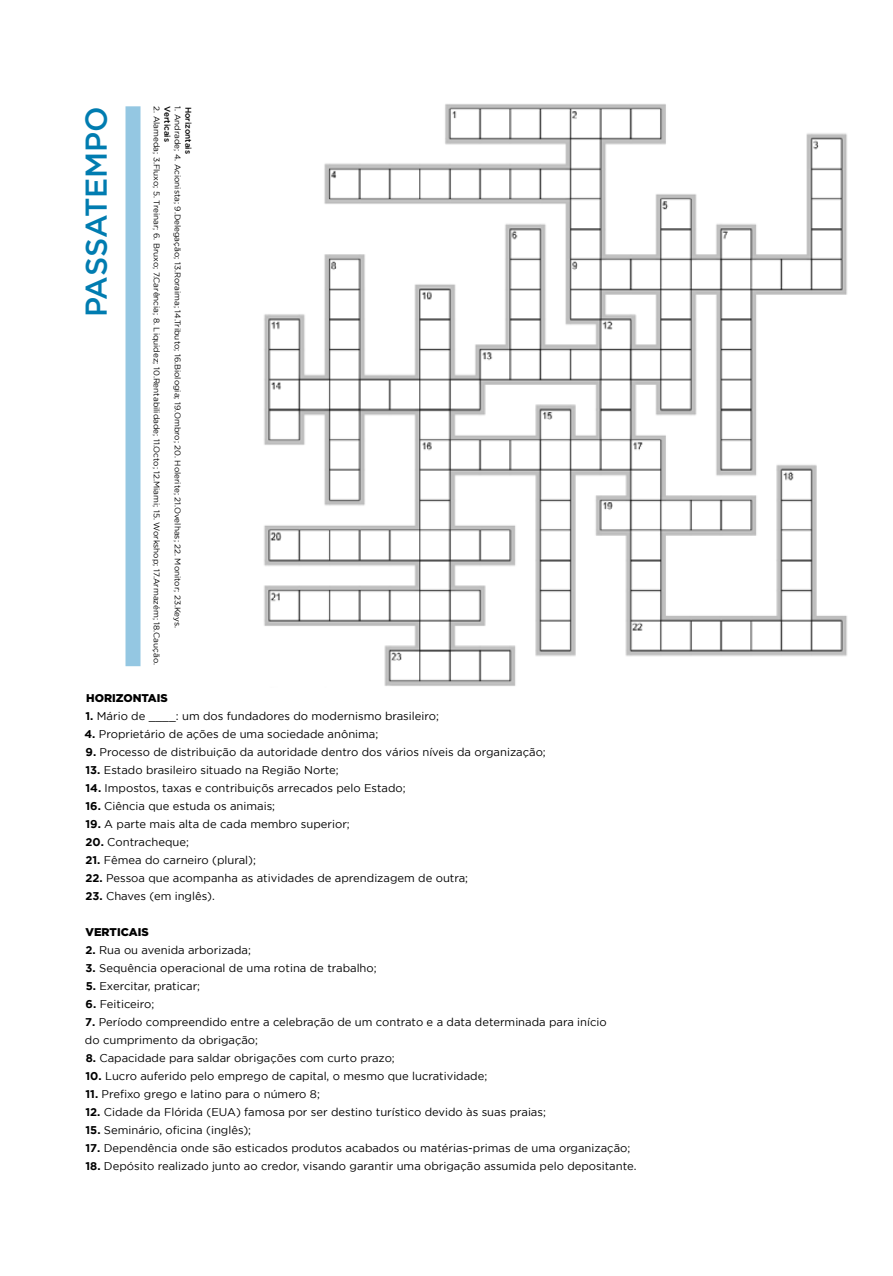
<style>
.page{position:relative;width:893px;height:1276px;background:#fff}
.page>*{position:absolute;margin:0;border:0;box-sizing:border-box;transform-origin:0 0}
.t1{font:500 30px "Gotham";letter-spacing:-.01em;color:#007cb0}
.t2{font:11.25px/18px "Gotham";color:#000}
.t3{font:900 11.25px "Gotham";color:#000}
.t4{font:8.25px "Gotham";color:#000}
.t5{font:500 8.25px "Gotham";color:#000}
.s1{font-weight:700}
</style>
<div class="page">
<div style="left:125px;top:106px;width:15px;height:560px;background:#94c7e2"></div>
<img style="left:264px;top:104px;width:583px;height:582px">
<h1 class="t1" style="left:79px;top:317px;width:213px;rotate:-90deg">PASSATEMPO</h1>
<p class="t5" style="left:172px;top:106px;width:37px;rotate:90deg">Verticais</p>
<p class="t4" style="left:161px;top:106px;width:560px;rotate:90deg">2. Alameda; 3.Fluxo; 5. Treinar; 6. Bruxo; 7.Carência; 8. Liquidez; 10.Rentabilidade; 11.Octo; 12.Miami; 15. Workshop; 17.Armazém; 18.Caução.</p>
<p class="t4" style="left:182px;top:106px;width:523px;rotate:90deg">1. Andrade; 4. Acionista; 9.Delegação; 13.Roraima; 14.Tributo; 16.Biologia; 19.Ombro; 20. Holerite; 21.Ovelhas; 22. Monitor; 23.Keys.</p>
<p class="t5" style="left:193px;top:107px;width:49px;rotate:90deg">Horizontais</p>
<p class="t3" style="left:86px;top:692px;width:83px">HORIZONTAIS</p>
<p class="t2" style="left:86px;top:707px;width:355px"><span class="s1">1.</span> Mário de ____: um dos fundadores do modernismo brasileiro;</p>
<p class="t2" style="left:85px;top:725px;width:295px"><span class="s1">4.</span> Proprietário de ações de uma sociedade anônima;</p>
<p class="t2" style="left:86px;top:743px;width:462px"><span class="s1">9.</span> Processo de distribuição da autoridade dentro dos vários níveis da organização;</p>
<p class="t2" style="left:86px;top:761px;width:255px"><span class="s1">13.</span> Estado brasileiro situado na Região Norte;</p>
<p class="t2" style="left:86px;top:779px;width:322px"><span class="s1">14.</span> Impostos, taxas e contribuiçõs arrecados pelo Estado;</p>
<p class="t2" style="left:86px;top:797px;width:191px"><span class="s1">16.</span> Ciência que estuda os animais;</p>
<p class="t2" style="left:86px;top:815px;width:266px"><span class="s1">19.</span> A parte mais alta de cada membro superior;</p>
<p class="t2" style="left:85px;top:833px;width:105px"><span class="s1">20.</span> Contracheque;</p>
<p class="t2" style="left:85px;top:851px;width:172px"><span class="s1">21.</span> Fêmea do carneiro (plural);</p>
<p class="t2" style="left:85px;top:869px;width:384px"><span class="s1">22.</span> Pessoa que acompanha as atividades de aprendizagem de outra;</p>
<p class="t2" style="left:85px;top:887px;width:131px"><span class="s1">23.</span> Chaves (em inglês).</p>
<p class="t3" style="left:86px;top:926px;width:65px">VERTICAIS</p>
<p class="t2" style="left:85px;top:941px;width:167px"><span class="s1">2.</span> Rua ou avenida arborizada;</p>
<p class="t2" style="left:86px;top:959px;width:293px"><span class="s1">3.</span> Sequência operacional de uma rotina de trabalho;</p>
<p class="t2" style="left:86px;top:977px;width:116px"><span class="s1">5.</span> Exercitar, praticar;</p>
<p class="t2" style="left:86px;top:995px;width:70px"><span class="s1">6.</span> Feiticeiro;</p>
<p class="t2" style="left:85px;top:1013px;width:523px"><span class="s1">7.</span> Período compreendido entre a celebração de um contrato e a data determinada para início do cumprimento da obrigação;</p>
<p class="t2" style="left:86px;top:1049px;width:311px"><span class="s1">8.</span> Capacidade para saldar obrigações com curto prazo;</p>
<p class="t2" style="left:86px;top:1067px;width:403px"><span class="s1">10.</span> Lucro auferido pelo emprego de capital, o mesmo que lucratividade;</p>
<p class="t2" style="left:86px;top:1085px;width:236px"><span class="s1">11.</span> Prefixo grego e latino para o número 8;</p>
<p class="t2" style="left:86px;top:1103px;width:462px"><span class="s1">12.</span> Cidade da Flórida (EUA) famosa por ser destino turístico devido às suas praias;</p>
<p class="t2" style="left:86px;top:1121px;width:167px"><span class="s1">15.</span> Seminário, oficina (inglês);</p>
<p class="t2" style="left:86px;top:1139px;width:546px"><span class="s1">17.</span> Dependência onde são esticados produtos acabados ou matérias-primas de uma organização;</p>
<p class="t2" style="left:86px;top:1157px;width:552px"><span class="s1">18.</span> Depósito realizado junto ao credor, visando garantir uma obrigação assumida pelo depositante.</p>
</div>
